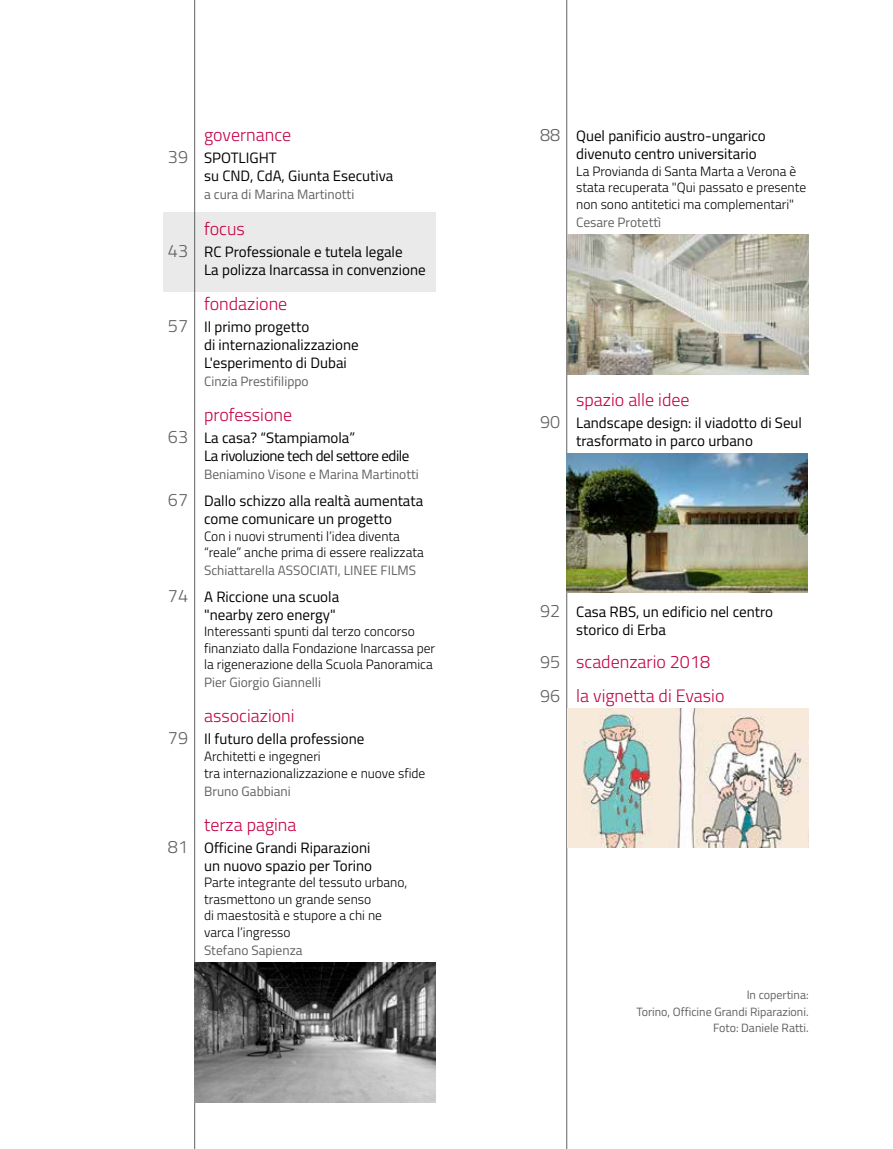
<style>
.page{position:relative;width:893px;height:1149px;background:#fff}
.page>*{position:absolute;margin:0;border:0;box-sizing:border-box;transform-origin:0 0}
.t1{font:300 18px/33.5px "Titillium";color:#c50348}
.t2{font:15px/18px "Titillium";color:#000}
.t3{font:15px/18px "Titillium";letter-spacing:-.03em;color:#000}
.t4{font:300 13.5px/16.5px "Titillium";color:#000}
.t5{font:13.5px "Titillium";color:#606160}
.t6{font:12px/16.5px "Titillium";color:#606160;text-align:right}
.s1{font-weight:300;font-size:18px;color:#606160}
.s2{color:#606160}
</style>
<div class="page">
<div style="left:164px;top:212px;width:272px;height:79px;background:#eaeaea"></div>
<hr style="left:194px;top:0;width:1px;height:1148px;background:#606160">
<hr style="left:566px;top:0;width:1px;height:1148px;background:#606160">
<img style="left:194px;top:962px;width:242px;height:139px">
<img style="left:567px;top:235px;width:242px;height:139px">
<img style="left:566px;top:453px;width:242px;height:139px">
<img style="left:567px;top:708px;width:242px;height:139px">
<p class="t1" style="left:204px;top:117px;width:88px">governance</p>
<p class="t2" style="left:204px;top:148px;width:191px;text-indent:-36px"><span class="s1">39</span> SPOTLIGHT<br>su CND, CdA, Giunta Esecutiva</p>
<p class="t5" style="left:204px;top:185px;width:152px">a cura di Marina Martinotti</p>
<p class="t1" style="left:204px;top:210px;width:42px">focus</p>
<p class="t2" style="left:204px;top:242px;width:223px;text-indent:-36px"><span class="s1">43</span> RC Professionale e tutela legale<br>La polizza Inarcassa in convenzione</p>
<p class="t1" style="left:204px;top:286px;width:85px">fondazione</p>
<p class="t2" style="left:204px;top:317px;width:156px;text-indent:-36px"><span class="s1">57</span> Il primo progetto<br>di internazionalizzazione<br>L'esperimento di Dubai</p>
<p class="t5" style="left:204px;top:371px;width:106px">Cinzia Prestifilippo</p>
<p class="t1" style="left:204px;top:397px;width:90px">professione</p>
<p class="t3" style="left:204px;top:428px;width:207px;text-indent:-36px"><span class="s1">63</span> La casa? “Stampiamola”<br>La rivoluzione tech del settore edile</p>
<p class="t5" style="left:204px;top:464px;width:216px">Beniamino Visone e Marina Martinotti</p>
<p class="t2" style="left:168px;top:491px;width:257px;text-align:center"><span class="s1">67</span> Dallo schizzo alla realtà aumentata come comunicare un progetto</p>
<p class="t4" style="left:204px;top:526px;width:221px">Con i nuovi strumenti l’idea diventa “reale” anche prima di essere realizzata</p>
<p class="t5" style="left:204px;top:560px;width:214px">Schiattarella ASSOCIATI, LINEE FILMS</p>
<p class="t2" style="left:168px;top:586px;width:173px;text-align:right"><span class="s1">74</span> A Riccione una scuola "nearby zero energy"</p>
<p class="t4" style="left:204px;top:622px;width:233px">Interessanti spunti dal terzo concorso finanziato dalla Fondazione Inarcassa per la rigenerazione della Scuola Panoramica</p>
<p class="t5" style="left:204px;top:672px;width:118px">Pier Giorgio Giannelli</p>
<p class="t1" style="left:204px;top:698px;width:92px">associazioni</p>
<p class="t2" style="left:168px;top:729px;width:198px"><span class="s1">79</span> Il futuro della professione</p>
<p class="t4" style="left:204px;top:747px;width:223px">Architetti e ingegneri<br>tra internazionalizzazione e nuove sfide</p>
<p class="t5" style="left:204px;top:780px;width:88px">Bruno Gabbiani</p>
<p class="t1" style="left:204px;top:806px;width:94px">terza pagina</p>
<p class="t2" style="left:168px;top:837px;width:206px;text-align:right"><span class="s1">81</span> Officine Grandi Riparazioni un nuovo spazio per Torino</p>
<p class="t4" style="left:204px;top:873px;width:205px">Parte integrante del tessuto urbano, trasmettono un grande senso<br>di maestosità e stupore a chi ne varca l’ingresso</p>
<p class="t5" style="left:204px;top:939px;width:100px">Stefano Sapienza</p>
<p class="t2" style="left:576px;top:126px;width:191px;text-indent:-36px"><span class="s1">88</span> Quel panificio austro-ungarico divenuto centro universitario</p>
<p class="t4" style="left:576px;top:162px;width:232px">La Provianda di Santa Marta a Verona è stata recuperata "Qui passato e presente non sono antitetici ma complementari"</p>
<p class="t5" style="left:576px;top:212px;width:86px">Cesare Protettì</p>
<p class="t1" style="left:576px;top:382px;width:115px">spazio alle idee</p>
<p class="t2" style="left:576px;top:413px;width:227px;text-indent:-36px"><span class="s1">90</span> Landscape design: il viadotto di Seul trasformato in parco urbano</p>
<p class="t2" style="left:576px;top:601px;width:198px;text-indent:-36px"><span class="s1">92</span> Casa RBS, un edificio nel centro storico di Erba</p>
<p class="t1" style="left:540px;top:644px;width:186px"><span class="s2">95</span> scadenzario 2018<br><span class="s2">96</span> la vignetta di Evasio</p>
<p class="t6" style="left:636px;top:986px;width:174px">In copertina:<br>Torino, Officine Grandi Riparazioni.<br>Foto: Daniele Ratti.</p>
</div>
